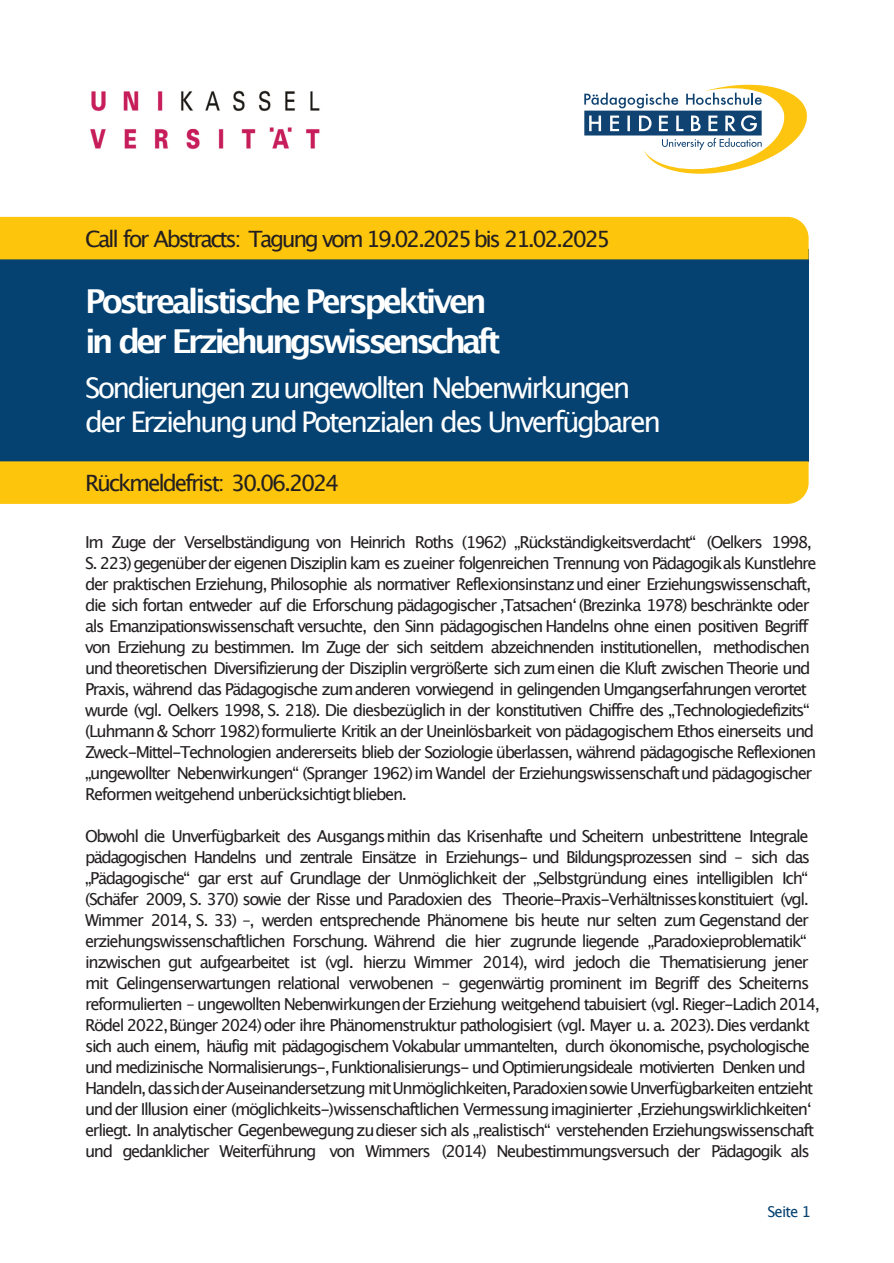
<style>
.page{position:relative;width:894px;height:1263px;background:#fff}
.page>*{position:absolute;margin:0;border:0;box-sizing:border-box;transform-origin:0 0}
.t1{font:700 33px/39.6px "Lucida Grande";letter-spacing:-.105em;color:#fff}
.t2{font:28.5px/34.2px "Lucida Grande";letter-spacing:-.09em;color:#fff}
.t3{font:22.5px "Lucida Grande";letter-spacing:-.105em;color:#231f20}
.t4{font:16.5px/21px "Lucida Grande";letter-spacing:-.085em;color:#231f20}
.t5{font:15px "Lucida Grande";letter-spacing:-.06em;color:#054272}
</style>
<div class="page">
<div style="left:0;top:249px;width:808px;height:212px;background:#054272"></div>
<div style="left:0;top:217px;width:808px;height:42px;background:#fec50d"></div>
<svg style="left:584px;top:84px;width:223px;height:90px"></svg>
<img style="left:90px;top:90px;width:230px;height:60px">
<div style="left:0;top:461px;width:808px;height:43px;background:#fec50d"></div>
<h3 class="t3" style="left:85px;top:229px;width:527px">Call for Abstracts: Tagung vom 19.02.2025 bis 21.02.2025</h3>
<h1 class="t1" style="left:85px;top:284px;width:417px">Postrealistische Perspektiven in der Erziehungswissenschaft</h1>
<h2 class="t2" style="left:85px;top:373px;width:577px">Sondierungen zuungewollten Nebenwirkungen der Erziehung und Potenzialen des Unverfügbaren</h2>
<h3 class="t3" style="left:85px;top:473px;width:256px">Rückmeldefrist: 30.06.2024</h3>
<p class="t4" style="left:85px;top:533px;width:732px">Im Zuge der Verselbständigung von Heinrich Roths (1962) „Rückständigkeitsverdacht“ (Oelkers 1998, S. 223) gegenüber der eigenen Disziplin kam es zueiner folgenreichen Trennung von Pädagogikals Kunstlehre der praktischen Erziehung, Philosophie als normativer Reflexionsinstanz und einer Erziehungswissenschaft, die sich fortan entweder auf die Erforschung pädagogischer ‚Tatsachenʻ (Brezinka 1978) beschränkte oder als Emanzipationswissenschaft versuchte, den Sinn pädagogischen Handelns ohne einen positiven Begriff von Erziehung zu bestimmen. Im Zuge der sich seitdem abzeichnenden institutionellen, methodischen und theoretischen Diversifizierung der Disziplin vergrößerte sich zum einen die Kluft zwischen Theorie und Praxis, während das Pädagogische zum anderen vorwiegend in gelingenden Umgangserfahrungen verortet wurde (vgl. Oelkers 1998, S. 218). Die diesbezüglich in der konstitutiven Chiffre des „Technologiedefizits“ (Luhmann &amp; Schorr 1982)formulierte Kritik an der Uneinlösbarkeit von pädagogischem Ethos einerseits und Zweck-Mittel-Technologien andererseits blieb der Soziologie überlassen, während pädagogische Reflexionen „ungewollter Nebenwirkungen“ (Spranger 1962) im Wandel der Erziehungswissenschaftund pädagogischer Reformen weitgehend unberücksichtigt blieben.</p>
<p class="t4" style="left:85px;top:827px;width:736px">Obwohl die Unverfügbarkeit des Ausgangsmithin das Krisenhafte und Scheitern unbestrittene Integrale pädagogischen Handelns und zentrale Einsätze in Erziehungs- und Bildungsprozessen sind – sich das „Pädagogische“ gar erst auf Grundlage der Unmöglichkeit der „Selbstgründung eines intelligiblen Ich“ (Schäfer 2009, S. 370) sowie der Risse und Paradoxien des Theorie-Praxis-Verhältnisseskonstituiert (vgl.<br>Wimmer 2014, S. 33) –, werden entsprechende Phänomene bis heute nur selten zum Gegenstand der erziehungswissenschaftlichen Forschung. Während die hier zugrunde liegende „Paradoxieproblematik“ inzwischen gut aufgearbeitet ist (vgl. hierzu Wimmer 2014), wird jedoch die Thematisierung jener mit Gelingenserwartungen relational verwobenen – gegenwärtig prominent im Begriff des Scheiterns reformulierten – ungewollten Nebenwirkungen der Erziehung weitgehend tabuisiert (vgl. Rieger-Ladich 2014, Rödel 2022,Bünger 2024) oder ihre Phänomenstruktur pathologisiert (vgl. Mayer u. a. 2023). Dies verdankt sich auch einem, häufig mit pädagogischem Vokabular ummantelten, durch ökonomische, psychologische und medizinische Normalisierungs-, Funktionalisierungs- und Optimierungsideale motivierten Denken und Handeln, dassichder Auseinandersetzung mitUnmöglichkeiten,Paradoxiensowie Unverfügbarkeiten entzieht und der Illusion einer (möglichkeits-)wissenschaftlichen Vermessung imaginierter ,Erziehungswirklichkeitenʻ erliegt. In analytischer Gegenbewegung zudieser sich als „realistisch“ verstehenden Erziehungswissenschaft und gedanklicher Weiterführung von Wimmers (2014) Neubestimmungsversuch der Pädagogik als</p>
<p class="t5" style="left:767px;top:1205px;width:45px">Seite 1</p>
</div>
